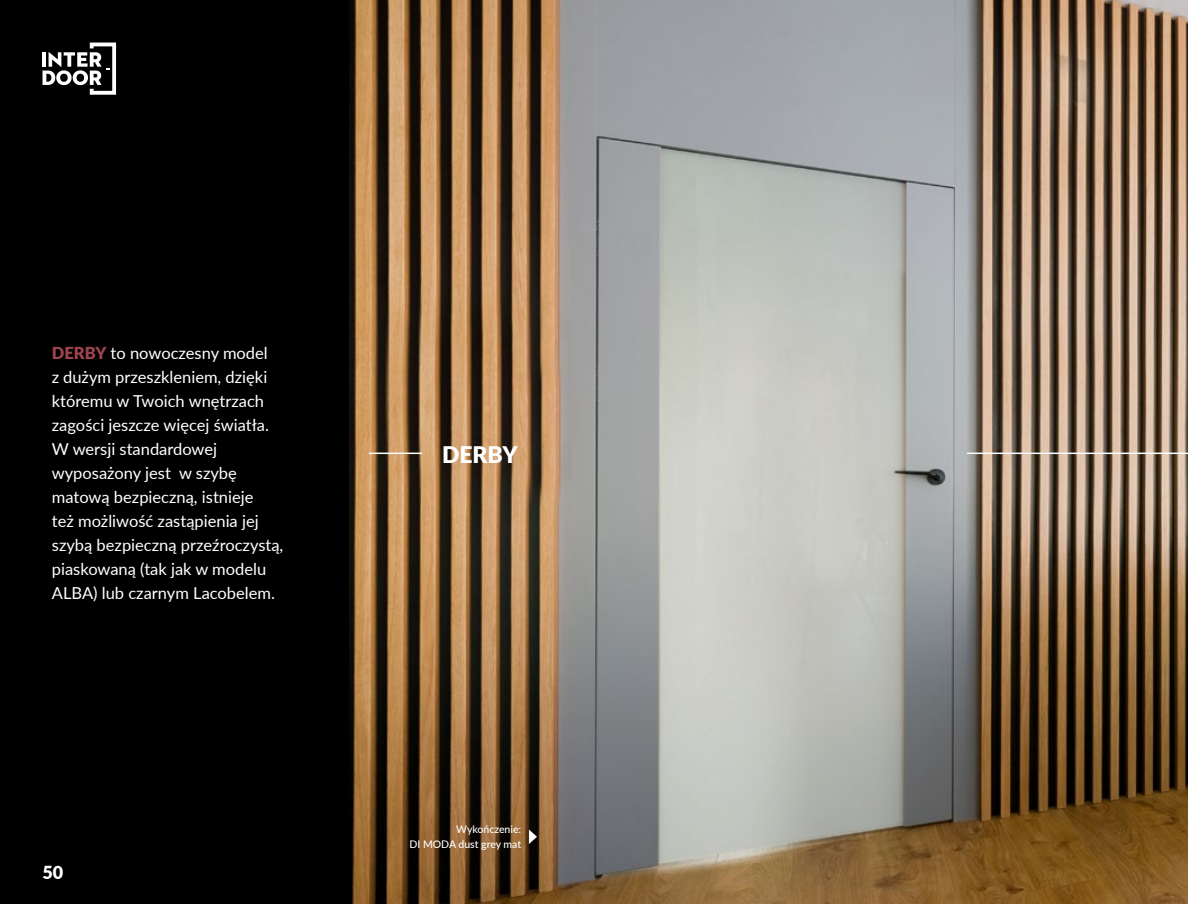
<style>
.page{position:relative;width:1188px;height:904px;background:#fff}
.page>*{position:absolute;margin:0;border:0;box-sizing:border-box;transform-origin:0 0}
.t1{font:900 22.8px "Lato";color:#fff}
.t2{font:900 18px "Lato";color:#fff}
.t3{font:16.5px/24px "Lato";color:#fff}
.t4{font:500 10.5px/15px "Lato";color:#fff;text-align:right}
.s1{font-weight:900;color:#9f444f}
</style>
<div class="page">
<img style="left:349px;top:0;width:839px;height:904px">
<div style="left:0;top:0;width:349px;height:904px;background:#000"></div>
<hr style="left:369px;top:452px;width:53px;height:2px;background:#fff">
<hr style="left:967px;top:452px;width:221px;height:2px;background:#fff">
<svg style="left:529px;top:829px;width:8px;height:15px"></svg>
<svg style="left:43px;top:43px;width:73px;height:52px"></svg>
<p class="t3" style="left:52px;top:340px;width:233px"><span class="s1">DERBY</span> to nowoczesny model<br>z dużym przeszkleniem, dzięki któremu w Twoich wnętrzach zagości jeszcze więcej światła.<br>W wersji standardowej wyposażony jest w szybę matową bezpieczną, istnieje<br>też możliwość zastąpienia jej szybą bezpieczną przeźroczystą, piaskowaną (tak jak w modelu<br>ALBA) lub czarnym Lacobelem.</p>
<p class="t2" style="left:43px;top:858px;width:22px">50</p>
<h1 class="t1" style="left:442px;top:437px;width:77px">DERBY</h1>
<p class="t4" style="left:409px;top:821px;width:113px">Wykończenie:<br>DI MODA dust grey mat</p>
</div>
